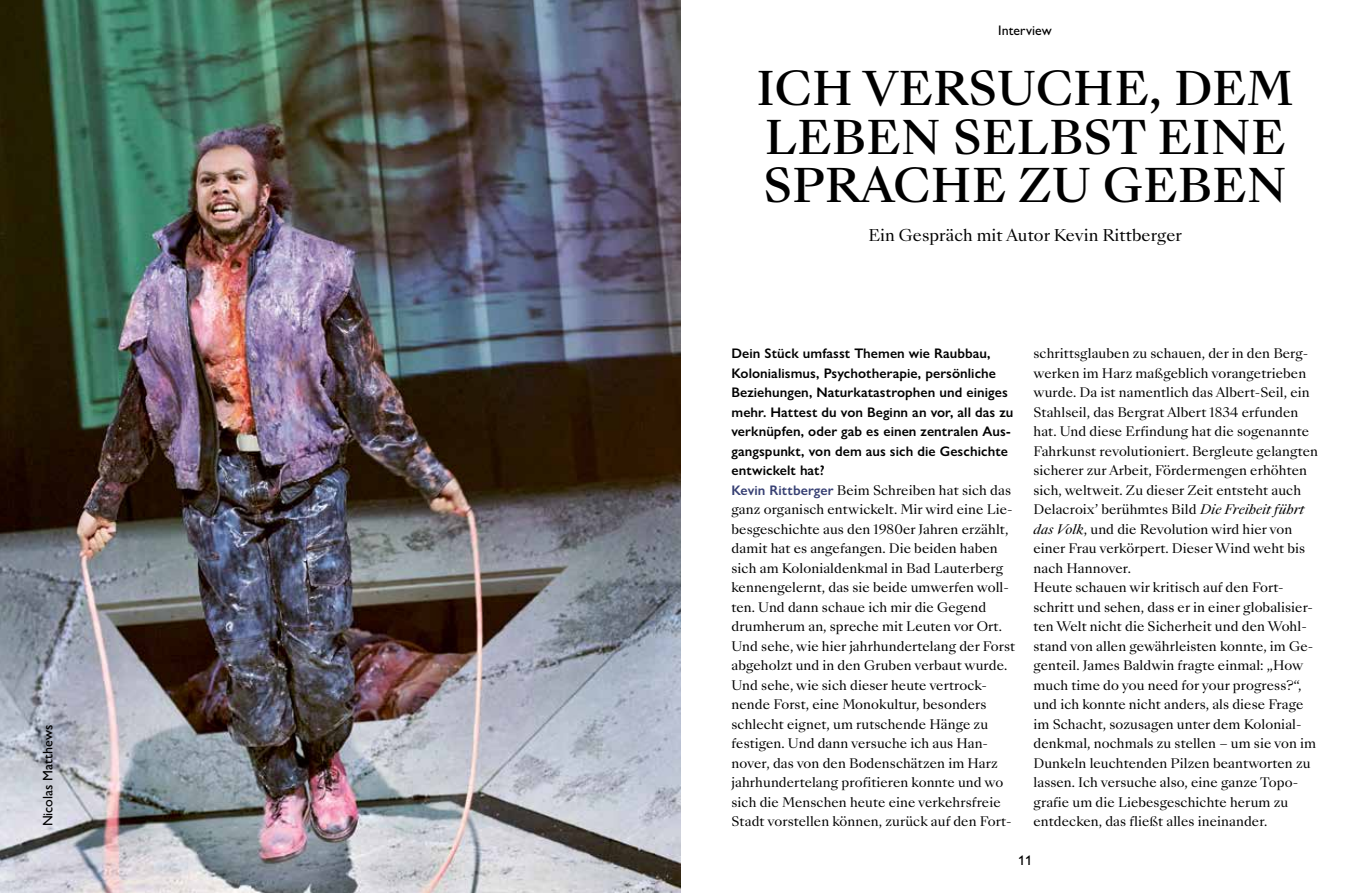
<style>
.page{position:relative;width:1361px;height:893px;background:#fff}
.page>*{position:absolute;margin:0;border:0;box-sizing:border-box;transform-origin:0 0}
.t1{font:500 45px/48.8px "Sang Bleu Kingdom";letter-spacing:.005em;color:#000}
.t2{font:15.75px "Sang Bleu Kingdom";letter-spacing:.005em;color:#000}
.t3{font:600 13.8px/19.5px "Gill Sans Nova";letter-spacing:.005em;color:#000}
.t4{font:500 13.8px "Gill Sans Nova";color:#000}
.t5{font:12.75px/19.5px "Sang Bleu Kingdom";letter-spacing:.005em;color:#000}
.s1{font-family:"Gill Sans Nova";font-weight:600;font-size:13.8px;color:#363f73}
.s2{font-style:italic}
</style>
<div class="page">
<img style="left:0;top:0;width:680px;height:893px">
<p class="t4" style="left:40px;top:826px;width:103px;rotate:-90deg">Nicolas Matthews</p>
<p class="t4" style="left:998px;top:22px;width:55px">Interview</p>
<h1 class="t1" style="left:756px;top:66px;width:538px">ICH VERSUCHE, DEM<br>LEBEN SELBST EINE<br>SPRACHE ZU GEBEN</h1>
<p class="t2" style="left:868px;top:225px;width:315px">Ein Gespräch mit Autor Kevin Rittberger</p>
<p class="t3" style="left:731px;top:344px;width:283px">Dein Stück umfasst Themen wie Raubbau, Kolonialismus, Psychotherapie, persönliche Beziehungen, Naturkatastrophen und einiges mehr. Hattest du von Beginn an vor, all das zu verknüpfen, oder gab es einen zentralen Aus&shy;gangspunkt, von dem aus sich die Geschichte entwickelt hat?</p>
<p class="t5" style="left:731px;top:481px;width:285px"><span class="s1">Kevin Rittberger</span> Beim Schreiben hat sich das ganz organisch entwickelt. Mir wird eine Lie&shy;besgeschichte aus den 1980er Jahren erzählt, damit hat es angefangen. Die beiden haben sich am Kolonialdenkmal in Bad Lauterberg kennengelernt, das sie beide umwerfen woll&shy;ten. Und dann schaue ich mir die Gegend drumherum an, spreche mit Leuten vor Ort.<br>Und sehe, wie hier jahrhundertelang der Forst abgeholzt und in den Gruben verbaut wurde.<br>Und sehe, wie sich dieser heute vertrock&shy;nende Forst, eine Monokultur, besonders schlecht eignet, um rutschende Hänge zu festigen. Und dann versuche ich aus Han&shy;nover, das von den Bodenschätzen im Harz jahrhundertelang profitieren konnte und wo sich die Menschen heute eine verkehrsfreie Stadt vorstellen können, zurück auf den Fort-</p>
<p class="t5" style="left:1033px;top:344px;width:286px">schrittsglauben zu schauen, der in den Berg&shy;werken im Harz maßgeblich vorangetrieben wurde. Da ist namentlich das Albert-Seil, ein Stahlseil, das Bergrat Albert 1834 erfunden hat. Und diese Erfindung hat die sogenannte Fahrkunst revolutioniert. Bergleute gelangten sicherer zur Arbeit, Fördermengen erhöhten sich, weltweit. Zu dieser Zeit entsteht auch Delacroix’ berühmtes Bild <span class="s2">Die Freiheit führt das Volk</span>, und die Revolution wird hier von einer Frau verkörpert. Dieser Wind weht bis nach Hannover.<br>Heute schauen wir kritisch auf den Fort&shy;schritt und sehen, dass er in einer globalisier&shy;ten Welt nicht die Sicherheit und den Wohl&shy;stand von allen gewährleisten konnte, im Ge&shy;genteil. James Baldwin fragte einmal: „How much time do you need for your progress?“, und ich konnte nicht anders, als diese Frage im Schacht, sozusagen unter dem Kolonial&shy;denkmal, nochmals zu stellen − um sie von im Dunkeln leuchtenden Pilzen beantworten zu lassen. Ich versuche also, eine ganze Topo&shy;grafie um die Liebesgeschichte herum zu</p>
<p class="t5" style="left:1033px;top:812px;width:235px">entdecken, das fließt alles ineinander.</p>
<p class="t4" style="left:1018px;top:852px;width:15px">11</p>
</div>
